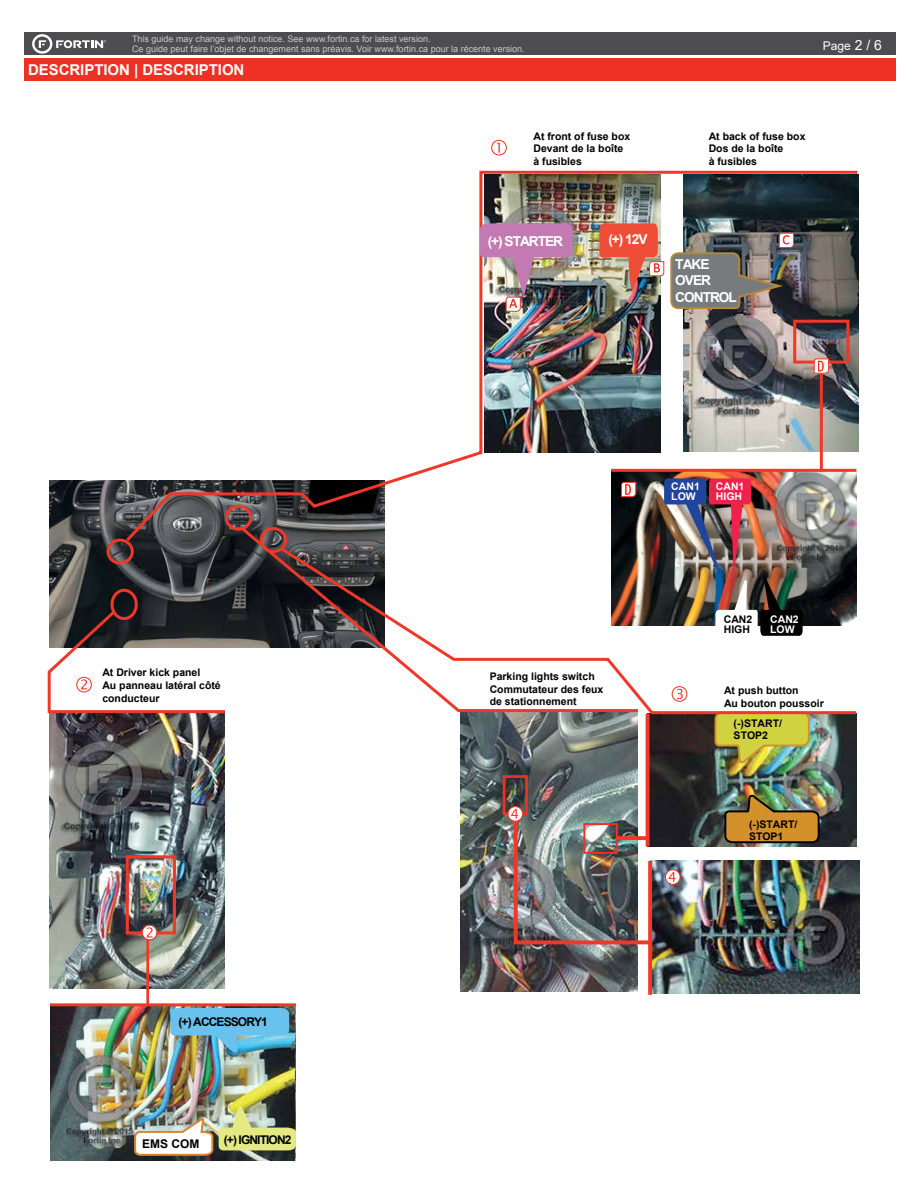
<style>
.page{position:relative;width:918px;height:1188px;background:#fff}
.page>*{position:absolute;margin:0;border:0;box-sizing:border-box;transform-origin:0 0}
.t1{font:700 15px "Arial";letter-spacing:-.005em;color:#fff}
.t2{font:700 13.65px/16.5px "Arial";letter-spacing:-.075em;color:#fff}
.t3{font:700 12px "Arial";letter-spacing:-.075em;color:#000}
.t4{font:12px "Arial";color:#fff}
.t5{font:700 10.5px/12.6px "Arial";color:#000}
.t6{font:700 10.5px/10.5px "Arial";color:#fff}
.t7{font:9px/9.8px "Arial";color:#c7c8ca}
.s1{font-size:13.95px}
</style>
<div class="page">
<div style="left:24px;top:33px;width:872px;height:22px;background:#4d4d4f"></div>
<div style="left:24px;top:58px;width:872px;height:23px;background:#ee3124"></div>
<svg style="left:32px;top:34px;width:74px;height:20px"></svg>
<img style="left:49px;top:715px;width:176px;height:274px">
<img style="left:652px;top:861px;width:207px;height:133px">
<img style="left:650px;top:716px;width:206px;height:130px">
<img style="left:460px;top:716px;width:178px;height:275px">
<img style="left:723px;top:793px;width:98px;height:51px">
<img style="left:714px;top:716px;width:97px;height:49px">
<div style="left:503px;top:775px;width:25px;height:40px;border:3px solid #ee3124"></div>
<div style="left:126px;top:855px;width:50px;height:79px;border:3px solid #ef3829"></div>
<svg style="left:646px;top:716px;width:4px;height:90px"></svg>
<img style="left:50px;top:1006px;width:246px;height:155px">
<img style="left:171px;top:1008px;width:118px;height:45px">
<img style="left:133px;top:1106px;width:163px;height:51px">
<svg style="left:491px;top:140px;width:16px;height:16px"></svg>
<svg style="left:665px;top:869px;width:16px;height:16px"></svg>
<hr style="left:50px;top:1003px;width:246px;height:3px;background:#ef3829">
<hr style="left:146px;top:938px;width:3px;height:67px;background:#ef3829">
<svg style="left:142px;top:925px;width:15px;height:16px"></svg>
<svg style="left:648px;top:946px;width:4px;height:49px"></svg>
<img style="left:507px;top:806px;width:147px;height:140px">
<img style="left:49px;top:480px;width:189px;height:168px">
<svg style="left:238px;top:544px;width:403px;height:104px;background:#363639"></svg>
<svg style="left:277px;top:545px;width:580px;height:171px"></svg>
<img style="left:123px;top:170px;width:736px;height:374px">
<svg style="left:47px;top:608px;width:181px;height:107px"></svg>
<div style="left:111px;top:589px;width:27px;height:31px;border:3px solid #ef3829;border-radius:50%"></div>
<div style="left:106px;top:539px;width:28px;height:26px;border:3px solid #ef3829;border-radius:50%"></div>
<div style="left:260px;top:527px;width:27px;height:26px;border:3px solid #ef3829;border-radius:50%"></div>
<div style="left:225px;top:505px;width:27px;height:26px;border:3px solid #ef3829;border-radius:50%"></div>
<img style="left:480px;top:223px;width:93px;height:89px">
<p class="t7" style="left:132px;top:34px;width:394px">This guide may change without notice. See www.fortin.ca for latest version.<br>Ce guide peut faire l’objet de changement sans préavis. Voir www.fortin.ca pour la récente version.</p>
<h1 class="t1" style="left:28px;top:59px;width:218px">DESCRIPTION | DESCRIPTION</h1>
<p class="t4" style="left:823px;top:38px;width:61px">Page <span class="s1">2 / 6</span></p>
<p class="t5" style="left:533px;top:130px;width:98px">At front of fuse box<br>Devant de la boîte à fusibles</p>
<p class="t5" style="left:709px;top:130px;width:98px">At back of fuse box<br>Dos de la boîte<br>à fusibles</p>
<h2 class="t2" style="left:488px;top:233px;width:77px">(+) STARTER</h2>
<h2 class="t2" style="left:608px;top:231px;width:41px">(+) 12V</h2>
<h2 class="t2" style="left:675px;top:256px;width:63px">TAKE<br>OVER<br>CONTROL</h2>
<p class="t6" style="left:671px;top:481px;width:30px">CAN1<br>LOW</p>
<p class="t6" style="left:716px;top:481px;width:30px">CAN1<br>HIGH</p>
<p class="t5" style="left:724px;top:614px;width:30px;line-height:10.5px">CAN2<br>HIGH</p>
<p class="t6" style="left:770px;top:614px;width:30px">CAN2<br>LOW</p>
<p class="t5" style="left:102px;top:667px;width:120px">At Driver kick panel<br>Au panneau latéral côté conducteur</p>
<p class="t3" style="left:178px;top:1014px;width:91px">(+) ACCESSORY1</p>
<p class="t3" style="left:142px;top:1136px;width:59px">EMS COM</p>
<p class="t3" style="left:224px;top:1132px;width:69px">(+) IGNITION2</p>
<p class="t5" style="left:490px;top:670px;width:115px">Parking lights switch<br>Commutateur des feux de stationnement</p>
<p class="t5" style="left:724px;top:684px;width:101px">At push button<br>Au bouton poussoir</p>
<p class="t5" style="left:734px;top:717px;width:50px">(-)START/<br>STOP2</p>
<p class="t5" style="left:749px;top:818px;width:50px">(-)START/<br>STOP1</p>
</div>
